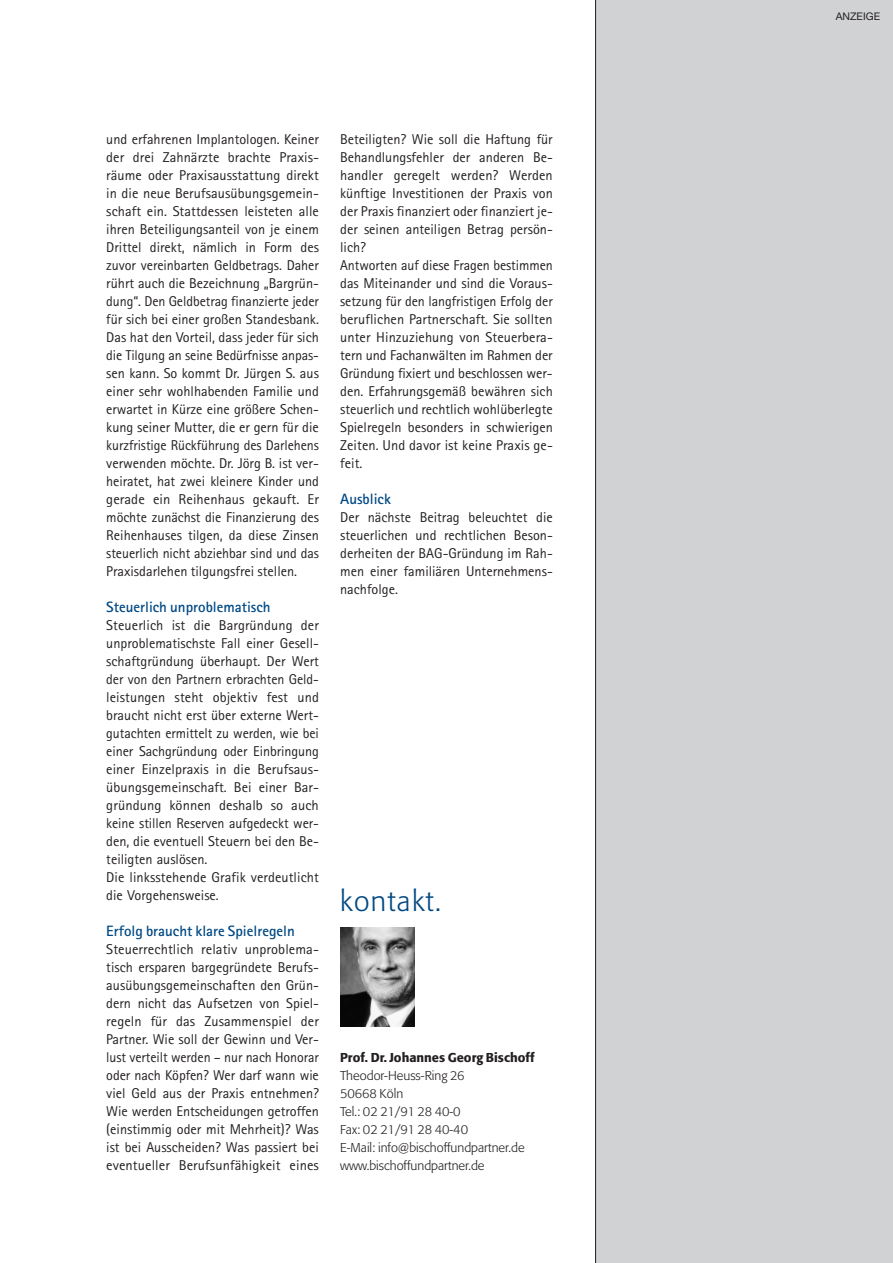
<style>
.page{position:relative;width:893px;height:1263px;background:#fff}
.page>*{position:absolute;margin:0;border:0;box-sizing:border-box;transform-origin:0 0}
.t1{font:300 28.5px "Formata";letter-spacing:.05em;color:#014984}
.t2{font:700 15px "Rotis Sans Serif";color:#014984}
.t3{font:14.25px/18px "Rotis Sans Serif";color:#231f20;text-align:justify}
.t4{font:300 12.75px/18px "Formata";color:#231f20}
.t5{font:500 12.75px "Formata";color:#231f20}
.t6{font:10.5px "Helvetica Neue";color:#231f20}
</style>
<div class="page">
<div style="left:595px;top:0;width:298px;height:1263px;background:#d1d2d4"></div>
<hr style="left:595px;top:0;width:1px;height:1263px;background:#231f20">
<img style="left:340px;top:927px;width:75px;height:99px">
<p class="t3" style="left:106px;top:132px;width:214px">und erfahrenen Implantologen. Keiner der drei Zahnärzte brachte Praxis&shy;räume oder Praxisausstattung direkt in die neue Berufsausübungsgemein&shy;schaft ein. Stattdessen leisteten alle ihren Beteiligungsanteil von je einem Drittel direkt, nämlich in Form des zuvor vereinbarten Geldbetrags. Daher rührt auch die Bezeichnung „Bargrün&shy;dung“. Den Geldbetrag finanzierte jeder für sich bei einer großen Standesbank.<br>Das hat den Vorteil, dass jeder für sich die Tilgung an seine Bedürfnisse anpas&shy;sen kann. So kommt Dr. Jürgen S. aus einer sehr wohlhabenden Familie und erwartet in Kürze eine größere Schen&shy;kung seiner Mutter, die er gern für die kurzfristige Rückführung des Darlehens verwenden möchte. Dr. Jörg B. ist ver&shy;heiratet, hat zwei kleinere Kinder und gerade ein Reihenhaus gekauft. Er möchte zunächst die Finanzierung des Reihenhauses tilgen, da diese Zinsen steuerlich nicht abziehbar sind und das Praxisdarlehen tilgungsfrei stellen.</p>
<p class="t2" style="left:106px;top:602px;width:166px">Steuerlich unproblematisch</p>
<p class="t3" style="left:106px;top:618px;width:214px;text-align:left">Steuerlich ist die Bargründung der unproblematischste Fall einer Gesell&shy;schaftgründung überhaupt. Der Wert der von den Partnern erbrachten Geld&shy;leistungen steht objektiv fest und braucht nicht erst über externe Wert&shy;gutachten ermittelt zu werden, wie bei einer Sachgründung oder Einbringung einer Einzelpraxis in die Berufsaus&shy;übungsgemeinschaft. Bei einer Bar&shy;gründung können deshalb so auch keine stillen Reserven aufgedeckt wer&shy;den, die eventuell Steuern bei den Be&shy;teiligten auslösen.<br>Die linksstehende Grafik verdeutlicht die Vorgehensweise.</p>
<p class="t2" style="left:106px;top:926px;width:190px">Erfolg braucht klare Spielregeln</p>
<p class="t3" style="left:106px;top:942px;width:214px">Steuerrechtlich relativ unproblema&shy;tisch ersparen bargegründete Berufs&shy;ausübungsgemeinschaften den Grün&shy;dern nicht das Aufsetzen von Spiel&shy;regeln für das Zusammenspiel der Partner. Wie soll der Gewinn und Ver&shy;lust verteilt werden – nur nach Honorar oder nach Köpfen? Wer darf wann wie viel Geld aus der Praxis entnehmen?<br>Wie werden Entscheidungen getroffen (einstimmig oder mit Mehrheit)? Was ist bei Ausscheiden? Was passiert bei eventueller Berufsunfähigkeit eines</p>
<p class="t3" style="left:340px;top:132px;width:214px;text-align:left">Beteiligten? Wie soll die Haftung für Behandlungsfehler der anderen Be&shy;handler geregelt werden? Werden künftige Investitionen der Praxis von der Praxis finanziert oder finanziert je&shy;der seinen anteiligen Betrag persön&shy;lich?<br>Antworten auf diese Fragen bestimmen das Miteinander und sind die Voraus&shy;setzung für den langfristigen Erfolg der beruflichen Partnerschaft. Sie sollten unter Hinzuziehung von Steuerbera&shy;tern und Fachanwälten im Rahmen der Gründung fixiert und beschlossen wer&shy;den. Erfahrungsgemäß bewähren sich steuerlich und rechtlich wohlüberlegte Spielregeln besonders in schwierigen Zeiten. Und davor ist keine Praxis ge&shy;feit.</p>
<p class="t2" style="left:340px;top:494px;width:52px">Ausblick</p>
<p class="t3" style="left:340px;top:510px;width:214px">Der nächste Beitrag beleuchtet die steuerlichen und rechtlichen Beson&shy;derheiten der BAG-Gründung im Rah&shy;men einer familiären Unternehmens&shy;nachfolge.</p>
<h1 class="t1" style="left:340px;top:888px;width:102px">kontakt.</h1>
<p class="t5" style="left:340px;top:1052px;width:196px">Prof. Dr. Johannes Georg Bischoff</p>
<p class="t4" style="left:340px;top:1068px;width:186px">Theodor-Heuss-Ring 26<br>50668 Köln<br>Tel.: 02 21/91 28 40-0<br>Fax: 02 21/91 28 40-40<br>E-Mail: info@bischoffundpartner.de www.bischoffundpartner.de</p>
<p class="t6" style="left:836px;top:13px;width:46px">ANZEIGE</p>
</div>
